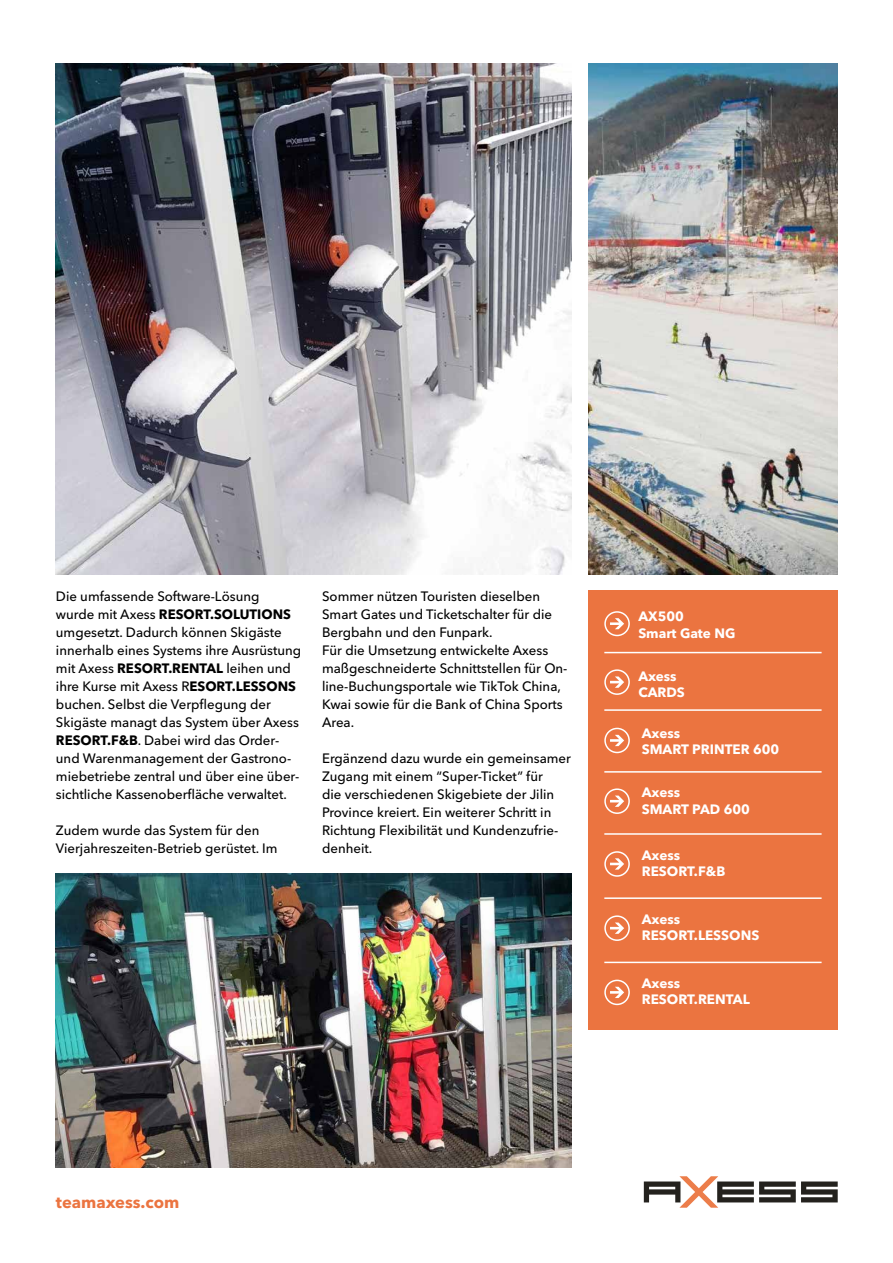
<style>
.page{position:relative;width:893px;height:1263px;background:#fff}
.page>*{position:absolute;margin:0;border:0;box-sizing:border-box;transform-origin:0 0}
.t1{font:700 16.5px "Avenir Next Cyr";color:#eb7440}
.t2{font:500 13.5px/18px "Avenir Next Cyr";color:#000}
.t3{font:700 13.5px/16.5px "Avenir Next Cyr";color:#fff}
.s1{font-weight:700}
</style>
<div class="page">
<img style="left:55px;top:64px;width:516px;height:510px">
<img style="left:588px;top:64px;width:250px;height:510px">
<img style="left:55px;top:874px;width:516px;height:293px">
<div style="left:588px;top:590px;width:250px;height:440px;background:#eb7440"></div>
<hr style="left:604px;top:771px;width:218px;height:2px;background:#fff">
<hr style="left:604px;top:833px;width:218px;height:2px;background:#fff">
<hr style="left:604px;top:897px;width:218px;height:2px;background:#fff">
<hr style="left:604px;top:962px;width:218px;height:1px;background:#fff">
<hr style="left:604px;top:709px;width:218px;height:2px;background:#fff">
<hr style="left:604px;top:652px;width:218px;height:1px;background:#fff">
<svg style="left:604px;top:611px;width:26px;height:25px"></svg>
<svg style="left:604px;top:788px;width:26px;height:26px"></svg>
<svg style="left:604px;top:851px;width:26px;height:26px"></svg>
<svg style="left:604px;top:915px;width:26px;height:26px"></svg>
<svg style="left:604px;top:980px;width:26px;height:25px"></svg>
<svg style="left:604px;top:728px;width:26px;height:25px"></svg>
<svg style="left:604px;top:669px;width:26px;height:26px"></svg>
<svg style="left:644px;top:1176px;width:194px;height:32px"></svg>
<p class="t2" style="left:56px;top:587px;width:247px">Die umfassende Software-Lösung wurde mit Axess <span class="s1">RESORT.SOLUTIONS </span>umgesetzt. Dadurch können Skigäste innerhalb eines Systems ihre Ausrüstung mit Axess <span class="s1">RESORT.RENTAL</span> leihen und ihre Kurse mit Axess R<span class="s1">ESORT.LESSONS </span>buchen. Selbst die Verpflegung der Skigäste managt das System über Axess <span class="s1">RESORT.F&amp;B</span>. Dabei wird das Order&shy;und Warenmanagement der Gastrono&shy;miebetriebe zentral und über eine über&shy;sichtliche Kassenoberfläche verwaltet.</p>
<p class="t2" style="left:56px;top:822px;width:223px">Zudem wurde das System für den<br>Vierjahreszeiten-Betrieb gerüstet. Im</p>
<p class="t2" style="left:322px;top:587px;width:247px">Sommer nützen Touristen dieselben Smart Gates und Ticketschalter für die Bergbahn und den Funpark.<br>Für die Umsetzung entwickelte Axess maßgeschneiderte Schnittstellen für On&shy;line-Buchungsportale wie TikTok China, Kwai sowie für die Bank of China Sports Area.</p>
<p class="t2" style="left:322px;top:749px;width:250px">Ergänzend dazu wurde ein gemeinsamer Zugang mit einem “Super-Ticket” für<br>die verschiedenen Skigebiete der Jilin Province kreiert. Ein weiterer Schritt in Richtung Flexibilität und Kundenzufrie&shy;denheit.</p>
<p class="t3" style="left:638px;top:608px;width:99px">AX500<br>Smart Gate NG</p>
<p class="t3" style="left:638px;top:668px;width:48px">Axess<br>CARDS</p>
<p class="t3" style="left:642px;top:724px;width:139px">Axess<br>SMART PRINTER 600</p>
<p class="t3" style="left:642px;top:784px;width:110px">Axess<br>SMART PAD 600</p>
<p class="t3" style="left:642px;top:846px;width:85px">Axess<br>RESORT.F&amp;B</p>
<p class="t3" style="left:642px;top:911px;width:119px">Axess<br>RESORT.LESSONS</p>
<p class="t3" style="left:642px;top:975px;width:110px">Axess<br>RESORT.RENTAL</p>
<p class="t1" style="left:56px;top:1192px;width:125px">teamaxess.com</p>
</div>
